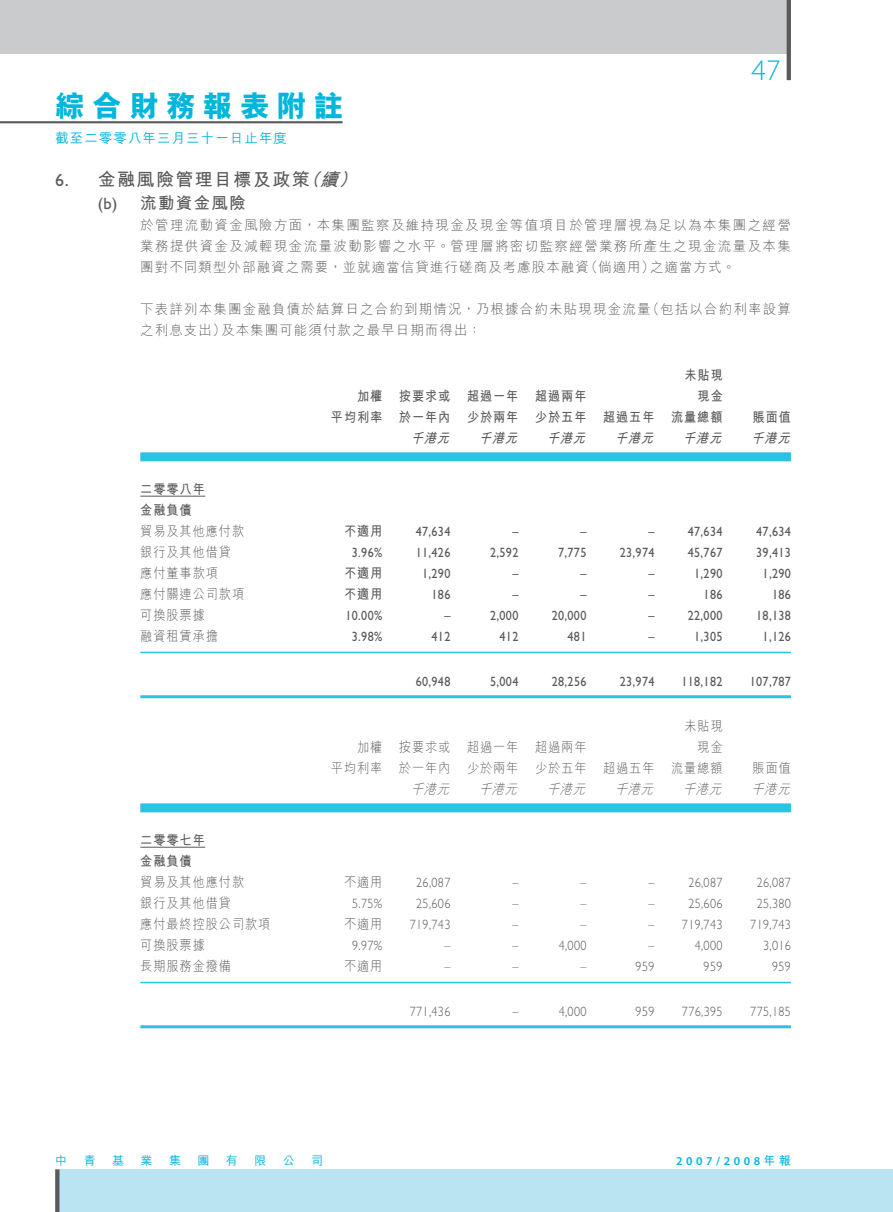
<style>
.page{position:relative;width:893px;height:1212px;background:#fff}
.page>*{position:absolute;margin:0;border:0;box-sizing:border-box;transform-origin:0 0}
.t1{font:30px "M Hei HK Xbold B5 pc H";letter-spacing:.23em;color:#00b6dd}
.t2{font:300 30px "Myriad Pro";color:#00b6dd}
.t3{font:18px "M Hei HK Bold B5 pc H";letter-spacing:.08em;color:#5a5a5d}
.t4{font:16.5px "M Hei HK Bold B5 pc H";letter-spacing:.08em;color:#5a5a5d}
.t5{font:13.5px/21px "M Hei HK Light B5 pc H";letter-spacing:.08em;color:#5a5a5d;text-align:justify}
.t6{font:13.5px "Gill Sans Std";letter-spacing:.03em;color:#5a5a5d;scale:.9 1}
.t7{font:300 13.5px "Gill Sans Std";letter-spacing:.03em;color:#5a5a5d;scale:.9 1}
.t8{font:13.5px/21px "M Hei HK Light B5 pc H";letter-spacing:.08em;color:#5a5a5d;text-align:right;scale:.9 1}
.t9{font:13.5px/21px "M Hei HK Bold B5 pc H";letter-spacing:.08em;color:#5a5a5d;scale:.9 1}
.t10{font:italic 13.5px "M Hei HK Bold B5 pc H";color:#5a5a5d;scale:.9 1}
.t11{font:italic 13.5px "M Hei HK Light B5 pc H";color:#5a5a5d;scale:.9 1}
.t12{font:13.5px "M Hei HK Medium B5 pc H";letter-spacing:.08em;color:#00b6dd}
.t13{font:600 12px "Myriad Pro";letter-spacing:.3em;color:#00b6dd}
.t14{font:12px "M Hei HK Medium B5 pc H";color:#00b6dd}
.s1{font-family:"Gill Sans Std"}
.s2{font-style:italic}
.s3{font-family:"M Hei HK Bold B5 pc H";font-weight:400}
</style>
<div class="page">
<div style="left:0;top:0;width:791px;height:54px;background:#cacbcd"></div>
<div style="left:55px;top:1169px;width:838px;height:43px;background:#bbe4f3"></div>
<hr style="left:787px;top:0;width:4px;height:80px;background:#5a5a5d">
<hr style="left:0;top:121px;width:343px;height:2px;background:#5a5a5d">
<svg style="left:55px;top:1169px;width:4px;height:43px"></svg>
<div style="left:140px;top:452px;width:651px;height:9px;background:#2cc2e3"></div>
<hr style="left:140px;top:496px;width:65px;height:1px;background:#5a5a5d">
<hr style="left:140px;top:652px;width:651px;height:1px;background:#2cc2e3">
<hr style="left:140px;top:695px;width:651px;height:3px;background:#2cc2e3">
<div style="left:140px;top:803px;width:651px;height:9px;background:#2cc2e3"></div>
<hr style="left:140px;top:847px;width:65px;height:1px;background:#5a5a5d">
<hr style="left:140px;top:982px;width:651px;height:1px;background:#2cc2e3">
<hr style="left:140px;top:1025px;width:651px;height:3px;background:#2cc2e3">
<h1 class="t1" style="left:55px;top:94px;width:290px">綜合財務報表附註</h1>
<h1 class="t2" style="left:751px;top:59px;width:31px">47</h1>
<p class="t12" style="left:55px;top:133px;width:233px">截至二零零八年三月三十一日止年度</p>
<h2 class="t3" style="left:55px;top:173px;width:308px"><span class="s1">6.</span> 金融風險管理目標及政策<span class="s2">（續）</span></h2>
<p class="t4" style="left:98px;top:196px;width:149px"><span class="s1">(b)</span> 流動資金風險</p>
<p class="t5" style="left:140px;top:216px;width:652px">於管理流動資金風險方面，本集團監察及維持現金及現金等值項目於管理層視為足以為本集團之經營業務提供資金及減輕現金流量波動影響之水平。管理層將密切監察經營業務所產生之現金流量及本集團對不同類型外部融資之需要，並就適當信貸進行磋商及考慮股本融資（倘適用）之適當方式。</p>
<p class="t5" style="left:140px;top:300px;width:652px">下表詳列本集團金融負債於結算日之合約到期情況，乃根據合約未貼現現金流量（包括以合約利率設算之利息支出）及本集團可能須付款之最早日期而得出：</p>
<p class="t9" style="left:684px;top:366px;width:44px">未貼現</p>
<p class="t9" style="left:357px;top:387px;width:256px">加權 按要求或 超過一年 超過兩年</p>
<p class="t9" style="left:331px;top:387px;width:437px;text-align:right">現金<br>平均利率 於一年內 少於兩年 少於五年 超過五年 流量總額</p>
<p class="t9" style="left:753px;top:408px;width:44px">賬面值</p>
<p class="t10" style="left:411px;top:433px;width:48px">千港元</p>
<p class="t10" style="left:479px;top:433px;width:48px">千港元</p>
<p class="t10" style="left:547px;top:433px;width:48px">千港元</p>
<p class="t10" style="left:615px;top:433px;width:48px">千港元</p>
<p class="t10" style="left:683px;top:433px;width:48px">千港元</p>
<p class="t10" style="left:751px;top:433px;width:48px">千港元</p>
<p class="t9" style="left:140px;top:480px;width:73px">二零零八年金融負債</p>
<p class="t8" style="left:140px;top:522px;width:117px">貿易及其他應付款</p>
<p class="t9" style="left:344px;top:522px;width:44px">不適用</p>
<p class="t6" style="left:416px;top:527px;width:40px">47,634</p>
<p class="t6" style="left:512px;top:527px;width:8px">–</p>
<p class="t6" style="left:580px;top:527px;width:8px">–</p>
<p class="t6" style="left:648px;top:527px;width:8px">–</p>
<p class="t6" style="left:688px;top:527px;width:40px">47,634</p>
<p class="t6" style="left:756px;top:527px;width:40px">47,634</p>
<p class="t8" style="left:140px;top:543px;width:102px">銀行及其他借貸</p>
<p class="t6" style="left:352px;top:548px;width:35px">3.96%</p>
<p class="t6" style="left:416px;top:548px;width:40px">11,426</p>
<p class="t6" style="left:490px;top:548px;width:33px">2,592</p>
<p class="t6" style="left:558px;top:548px;width:33px">7,775</p>
<p class="t6" style="left:620px;top:548px;width:40px">23,974</p>
<p class="t6" style="left:688px;top:548px;width:40px">45,767</p>
<p class="t6" style="left:756px;top:548px;width:40px">39,413</p>
<p class="t8" style="left:140px;top:564px;width:88px">應付董事款項</p>
<p class="t9" style="left:344px;top:564px;width:44px">不適用</p>
<p class="t6" style="left:422px;top:569px;width:33px">1,290</p>
<p class="t6" style="left:512px;top:569px;width:8px">–</p>
<p class="t6" style="left:580px;top:569px;width:8px">–</p>
<p class="t6" style="left:648px;top:569px;width:8px">–</p>
<p class="t6" style="left:694px;top:569px;width:33px">1,290</p>
<p class="t6" style="left:763px;top:569px;width:33px">1,290</p>
<p class="t8" style="left:140px;top:585px;width:117px">應付關連公司款項</p>
<p class="t9" style="left:344px;top:585px;width:44px">不適用</p>
<p class="t6" style="left:431px;top:590px;width:23px">186</p>
<p class="t6" style="left:512px;top:590px;width:8px">–</p>
<p class="t6" style="left:580px;top:590px;width:8px">–</p>
<p class="t6" style="left:648px;top:590px;width:8px">–</p>
<p class="t6" style="left:704px;top:590px;width:23px">186</p>
<p class="t6" style="left:772px;top:590px;width:23px">186</p>
<p class="t8" style="left:140px;top:606px;width:73px">可換股票據</p>
<p class="t6" style="left:345px;top:611px;width:43px">10.00%</p>
<p class="t6" style="left:444px;top:611px;width:8px">–</p>
<p class="t6" style="left:490px;top:611px;width:33px">2,000</p>
<p class="t6" style="left:552px;top:611px;width:40px">20,000</p>
<p class="t6" style="left:648px;top:611px;width:8px">–</p>
<p class="t6" style="left:688px;top:611px;width:40px">22,000</p>
<p class="t6" style="left:756px;top:611px;width:40px">18,138</p>
<p class="t8" style="left:140px;top:627px;width:88px">融資租賃承擔</p>
<p class="t6" style="left:352px;top:632px;width:35px">3.98%</p>
<p class="t6" style="left:431px;top:632px;width:23px">412</p>
<p class="t6" style="left:499px;top:632px;width:23px">412</p>
<p class="t6" style="left:568px;top:632px;width:23px">481</p>
<p class="t6" style="left:648px;top:632px;width:8px">–</p>
<p class="t6" style="left:694px;top:632px;width:33px">1,305</p>
<p class="t6" style="left:763px;top:632px;width:33px">1,126</p>
<p class="t6" style="left:416px;top:677px;width:40px">60,948</p>
<p class="t6" style="left:490px;top:677px;width:33px">5,004</p>
<p class="t6" style="left:552px;top:677px;width:40px">28,256</p>
<p class="t6" style="left:620px;top:677px;width:40px">23,974</p>
<p class="t6" style="left:681px;top:677px;width:47px">118,182</p>
<p class="t6" style="left:750px;top:677px;width:47px">107,787</p>
<p class="t8" style="left:684px;top:717px;width:44px">未貼現</p>
<p class="t8" style="left:357px;top:738px;width:256px">加權 按要求或 超過一年 超過兩年</p>
<p class="t8" style="left:331px;top:738px;width:437px">現金<br>平均利率 於一年內 少於兩年 少於五年 超過五年 流量總額</p>
<p class="t8" style="left:753px;top:759px;width:44px">賬面值</p>
<p class="t11" style="left:411px;top:784px;width:48px">千港元</p>
<p class="t11" style="left:479px;top:784px;width:48px">千港元</p>
<p class="t11" style="left:547px;top:784px;width:48px">千港元</p>
<p class="t11" style="left:615px;top:784px;width:48px">千港元</p>
<p class="t11" style="left:683px;top:784px;width:48px">千港元</p>
<p class="t11" style="left:751px;top:784px;width:48px">千港元</p>
<p class="t9" style="left:140px;top:831px;width:73px">二零零七年金融負債</p>
<p class="t8" style="left:140px;top:873px;width:117px">貿易及其他應付款</p>
<p class="t8" style="left:344px;top:873px;width:44px">不適用</p>
<p class="t7" style="left:416px;top:878px;width:40px">26,087</p>
<p class="t7" style="left:512px;top:878px;width:8px">–</p>
<p class="t7" style="left:580px;top:878px;width:8px">–</p>
<p class="t7" style="left:648px;top:878px;width:8px">–</p>
<p class="t7" style="left:688px;top:878px;width:40px">26,087</p>
<p class="t7" style="left:757px;top:878px;width:40px">26,087</p>
<p class="t8" style="left:140px;top:894px;width:102px">銀行及其他借貸</p>
<p class="t7" style="left:352px;top:899px;width:35px">5.75%</p>
<p class="t7" style="left:416px;top:899px;width:40px">25,606</p>
<p class="t7" style="left:512px;top:899px;width:8px">–</p>
<p class="t7" style="left:580px;top:899px;width:8px">–</p>
<p class="t7" style="left:648px;top:899px;width:8px">–</p>
<p class="t7" style="left:688px;top:899px;width:40px">25,606</p>
<p class="t7" style="left:757px;top:899px;width:40px">25,380</p>
<p class="t8" style="left:140px;top:915px;width:146px">應付最終控股公司款項</p>
<p class="t8" style="left:344px;top:915px;width:44px">不適用</p>
<p class="t7" style="left:410px;top:920px;width:47px">719,743</p>
<p class="t7" style="left:512px;top:920px;width:8px">–</p>
<p class="t7" style="left:580px;top:920px;width:8px">–</p>
<p class="t7" style="left:648px;top:920px;width:84px">– 719,743</p>
<p class="t7" style="left:750px;top:920px;width:47px">719,743</p>
<p class="t8" style="left:140px;top:936px;width:73px">可換股票據</p>
<p class="t7" style="left:352px;top:941px;width:35px">9.97%</p>
<p class="t7" style="left:444px;top:941px;width:8px">–</p>
<p class="t7" style="left:512px;top:941px;width:8px">–</p>
<p class="t7" style="left:559px;top:941px;width:32px">4,000</p>
<p class="t7" style="left:648px;top:941px;width:8px">–</p>
<p class="t7" style="left:695px;top:941px;width:32px">4,000</p>
<p class="t7" style="left:763px;top:941px;width:32px">3,016</p>
<p class="t8" style="left:140px;top:957px;width:102px">長期服務金撥備</p>
<p class="t8" style="left:344px;top:957px;width:44px">不適用</p>
<p class="t7" style="left:444px;top:962px;width:8px">–</p>
<p class="t7" style="left:512px;top:962px;width:8px">–</p>
<p class="t7" style="left:580px;top:962px;width:8px">–</p>
<p class="t7" style="left:636px;top:962px;width:23px">959</p>
<p class="t7" style="left:704px;top:962px;width:23px">959</p>
<p class="t7" style="left:772px;top:962px;width:23px">959</p>
<p class="t7" style="left:410px;top:1007px;width:47px">771,436</p>
<p class="t7" style="left:512px;top:1007px;width:8px">–</p>
<p class="t7" style="left:559px;top:1007px;width:32px">4,000</p>
<p class="t7" style="left:636px;top:1007px;width:23px">959</p>
<p class="t7" style="left:682px;top:1007px;width:47px">776,395</p>
<p class="t7" style="left:750px;top:1007px;width:47px">775,185</p>
<p class="t14" style="left:55px;top:1156px;width:13px">中</p>
<p class="t14" style="left:84px;top:1156px;width:13px">青</p>
<p class="t14" style="left:112px;top:1156px;width:13px">基</p>
<p class="t14" style="left:141px;top:1156px;width:13px">業</p>
<p class="t14" style="left:169px;top:1156px;width:13px">集</p>
<p class="t14" style="left:197px;top:1156px;width:13px">團</p>
<p class="t14" style="left:226px;top:1156px;width:13px">有</p>
<p class="t14" style="left:254px;top:1156px;width:13px">限</p>
<p class="t14" style="left:283px;top:1156px;width:13px">公</p>
<p class="t14" style="left:311px;top:1156px;width:13px">司</p>
<p class="t13" style="left:676px;top:1156px;width:116px">2007/2008<span class="s3">年報</span></p>
</div>
